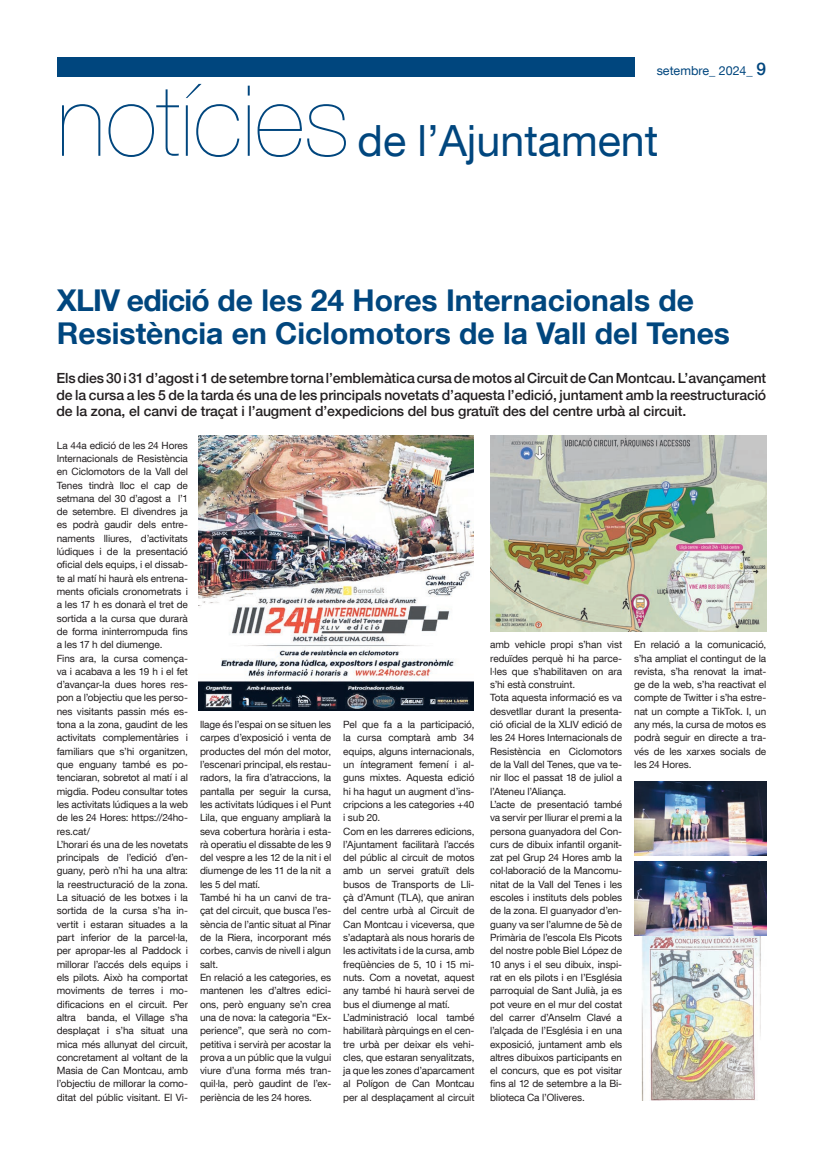
<style>
.page{position:relative;width:823px;height:1163px;background:#fff}
.page>*{position:absolute;margin:0;border:0;box-sizing:border-box;transform-origin:0 0}
.t1{font:200 98.2px "Helvetica Neue LT Com";color:#00467e}
.t2{font:43px "Helvetica Neue LT Com";color:#00467e}
.Titulars{font:700 30px/33px "Helvetica Neue LT Com";color:#00467e}
.Entradetes{font:500 14px/16.8px "Helvetica Neue";letter-spacing:-.01em;color:#231f20;text-align:justify}
.t3{font:12.5px "Helvetica Neue LT Com";color:#00467e}
.t4{font:10px/13.3px "Helvetica Neue LT Com";letter-spacing:-.01em;color:#231f20;text-align:justify}
.s1{font-family:"Helvetica Neue";font-weight:500;font-size:17.3px}
</style>
<div class="page">
<div style="left:57px;top:57px;width:577px;height:19px;background:#00467e"></div>
<img style="left:490px;top:436px;width:275px;height:195px">
<img style="left:634px;top:861px;width:131px;height:239px">
<img style="left:634px;top:781px;width:131px;height:74px">
<img style="left:198px;top:436px;width:275px;height:274px">
<p class="t1" style="left:57px;top:64px;width:294px">notícies</p>
<p class="t3" style="left:656px;top:63px;width:111px">setembre_ 2024_ <span class="s1">9</span></p>
<p class="t2" style="left:357px;top:114px;width:302px">de l’Ajuntament</p>
<p class="Titulars" style="left:57px;top:283px;width:674px">XLIV edició de les 24 Hores Internacionals de<br>Resistència en Ciclomotors de la Vall del Tenes</p>
<p class="Entradetes" style="left:56px;top:368px;width:711px">Els dies 30 i 31 d’agost i 1 de setembre torna l’emblemàtica cursa de motos al Circuit de Can Montcau. L’avançament de la cursa a les 5 de la tarda és una de les principals novetats d’aquesta l’edició, juntament amb la reestructuració de la zona, el canvi de traçat i l’augment d’expedicions del bus gratuït des del centre urbà al circuit.</p>
<p class="t4" style="left:57px;top:438px;width:133px">La 44a edició de les 24 Hores Internacionals de Resistència en Ciclomotors de la Vall del Tenes tindrà lloc el cap de setmana del 30 d’agost a l’1 de setembre. El divendres ja es podrà gaudir dels entre&shy;naments lliures, d’activitats lúdiques i de la presentació oficial dels equips, i el dissab&shy;te al matí hi haurà els entrena&shy;ments oficials cronometrats i a les 17 h es donarà el tret de sortida a la cursa que durarà de forma ininterrompuda fins a les 17 h del diumenge.</p>
<p class="t4" style="left:57px;top:651px;width:133px">Fins ara, la cursa comença&shy;va i acabava a les 19 h i el fet d’avançar-la dues hores res&shy;pon a l’objectiu que les perso&shy;nes visitants passin més es&shy;tona a la zona, gaudint de les activitats complementàries i familiars que s’hi organitzen, que enguany també es po&shy;tenciaran, sobretot al matí i al migdia. Podeu consultar totes les activitats lúdiques a la web de les 24 Hores: https://24ho&shy;res.cat/</p>
<p class="t4" style="left:57px;top:837px;width:133px">L’horari és una de les novetats principals de l’edició d’en&shy;guany, però n’hi ha una altra: la reestructuració de la zona.<br>La situació de les botxes i la sortida de la cursa s’ha in&shy;vertit i estaran situades a la part inferior de la parcel·la, per apropar-les al Paddock i millorar l’accés dels equips i els pilots. Això ha comportat moviments de terres i mo&shy;dificacions en el circuit. Per altra banda, el Village s’ha desplaçat i s’ha situat una mica més allunyat del circuit, concretament al voltant de la Masia de Can Montcau, amb l’objectiu de millorar la como&shy;ditat del públic visitant. El Vi-</p>
<p class="t4" style="left:633px;top:637px;width:133px">En relació a la comunicació, s’ha ampliat el contingut de la revista, s’ha renovat la imat&shy;ge de la web, s’ha reactivat el compte de Twitter i s’ha estre&shy;nat un compte a TikTok. I, un any més, la cursa de motos es podrà seguir en directe a tra&shy;vés de les xarxes socials de les 24 Hores.</p>
<p class="t4" style="left:490px;top:637px;width:133px">amb vehicle propi s’han vist reduïdes perquè hi ha parce&shy;l·les que s’habilitaven on ara s’hi està construint.</p>
<p class="t4" style="left:490px;top:691px;width:133px">Tota aquesta informació es va desvetllar durant la presenta&shy;ció oficial de la XLIV edició de les 24 Hores Internacionals de Resistència en Ciclomotors de la Vall del Tenes, que va te&shy;nir lloc el passat 18 de juliol a l’Ateneu l’Aliança.</p>
<p class="t4" style="left:490px;top:797px;width:133px">L’acte de presentació també va servir per lliurar el premi a la persona guanyadora del Con&shy;curs de dibuix infantil organit&shy;zat pel Grup 24 Hores amb la col·laboració de la Mancomu&shy;nitat de la Vall del Tenes i les escoles i instituts dels pobles de la zona. El guanyador d’en&shy;guany va ser l’alumne de 5è de Primària de l’escola Els Picots del nostre poble Biel López de 10 anys i el seu dibuix, inspi&shy;rat en els pilots i en l’Església parroquial de Sant Julià, ja es pot veure en el mur del costat del carrer d’Anselm Clavé a l’alçada de l’Església i en una exposició, juntament amb els altres dibuixos participants en el concurs, que es pot visitar fins al 12 de setembre a la Bi&shy;blioteca Ca l’Oliveres.</p>
<p class="t4" style="left:200px;top:717px;width:133px">llage és l’espai on se situen les carpes d’exposició i venta de productes del món del motor, l’escenari principal, els restau&shy;radors, la fira d’atraccions, la pantalla per seguir la cursa, les activitats lúdiques i el Punt Lila, que enguany ampliarà la seva cobertura horària i esta&shy;rà operatiu el dissabte de les 9 del vespre a les 12 de la nit i el diumenge de les 11 de la nit a les 5 del matí.</p>
<p class="t4" style="left:200px;top:890px;width:133px">També hi ha un canvi de tra&shy;çat del circuit, que busca l’es&shy;sència de l’antic situat al Pinar de la Riera, incorporant més corbes, canvis de nivell i algun salt.</p>
<p class="t4" style="left:200px;top:970px;width:133px">En relació a les categories, es mantenen les d’altres edici&shy;ons, però enguany se’n crea una de nova: la categoria “Ex&shy;perience”, que serà no com&shy;petitiva i servirà per acostar la prova a un públic que la vulgui viure d’una forma més tran&shy;quil·la, però gaudint de l’ex&shy;periència de les 24 hores.</p>
<p class="t4" style="left:343px;top:717px;width:133px">Pel que fa a la participació, la cursa comptarà amb 34 equips, alguns internacionals, un íntegrament femení i al&shy;guns mixtes. Aquesta edició hi ha hagut un augment d’ins&shy;cripcions a les categories +40 i sub 20.</p>
<p class="t4" style="left:343px;top:824px;width:133px">Com en les darreres edicions, l’Ajuntament facilitarà l’accés del públic al circuit de motos amb un servei gratuït dels busos de Transports de Lli&shy;çà d’Amunt (TLA), que aniran del centre urbà al Circuit de Can Montcau i viceversa, que s’adaptarà als nous horaris de les activitats i de la cursa, amb freqüències de 5, 10 i 15 mi&shy;nuts. Com a novetat, aquest any també hi haurà servei de bus el diumenge al matí.</p>
<p class="t4" style="left:343px;top:1010px;width:133px">L’administració local també habilitarà pàrquings en el cen&shy;tre urbà per deixar els vehi&shy;cles, que estaran senyalitzats, ja que les zones d’aparcament al Polígon de Can Montcau per al desplaçament al circuit</p>
</div>
